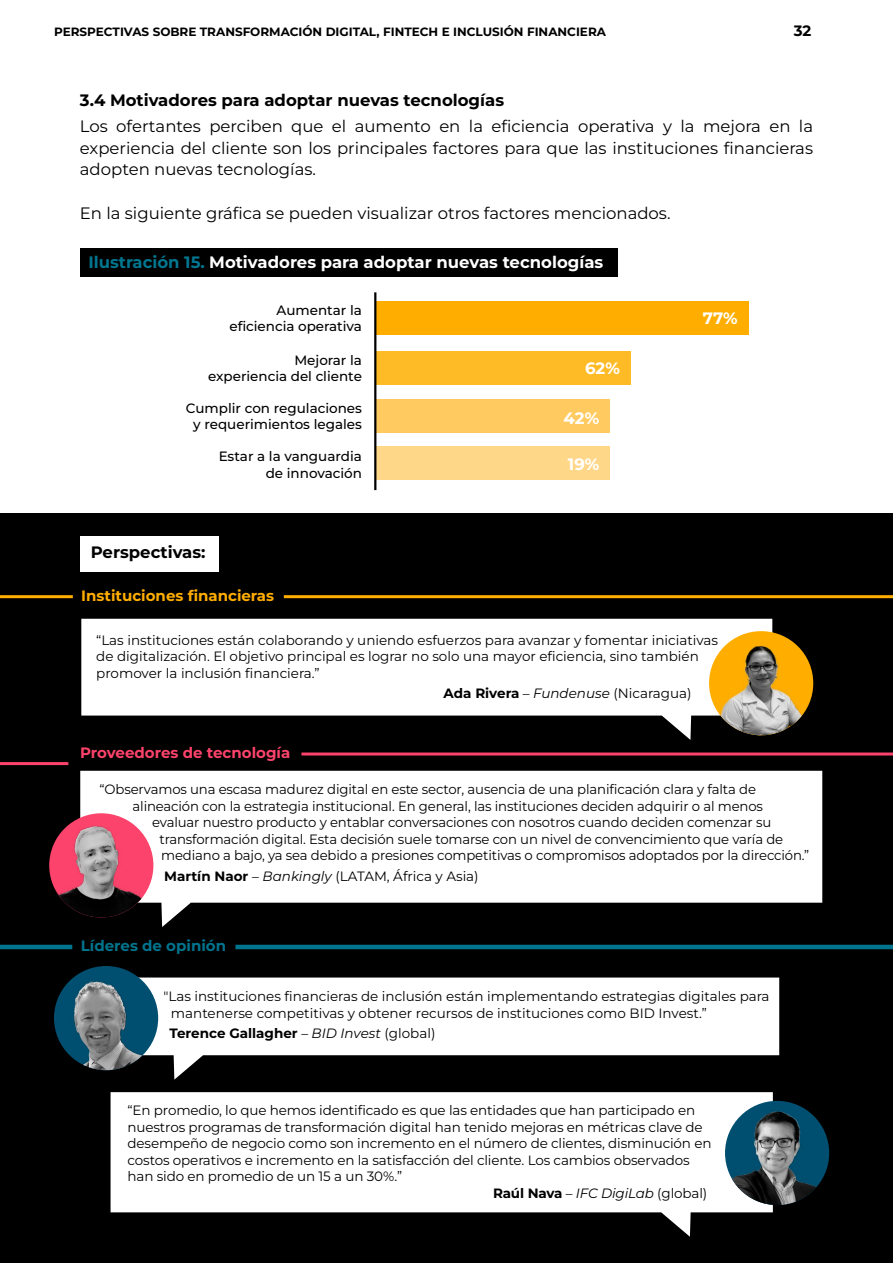
<style>
.page{position:relative;width:893px;height:1263px;background:#fff}
.page>*{position:absolute;margin:0;border:0;box-sizing:border-box;transform-origin:0 0}
.t1{font:16.5px/21.8px "Montserrat";color:#000;text-align:justify}
.t2{font:700 16.5px "Montserrat";color:#fff}
.t3{font:700 16.5px "Montserrat";color:#000}
.t4{font:700 15px "Montserrat";color:#ffae00}
.t5{font:700 15px "Montserrat";color:#fc436b}
.t6{font:700 15px "Montserrat";color:#00748d}
.t7{font:700 15px "Montserrat";color:#000}
.t8{font:13.5px/16.5px "Montserrat";letter-spacing:-.01em;color:#000}
.t9{font:500 13.5px/16.5px "Montserrat";color:#000;text-align:right}
.t10{font:700 13.5px "Montserrat";color:#000}
.t11{font:italic 13.5px "Montserrat";letter-spacing:-.01em;color:#000}
.t12{font:700 12px "Montserrat";color:#000}
.s1{color:#00768f}
.s2{font-weight:700}
.s3{font-style:italic}
.s4{font-weight:400}
.s5{font-weight:400;font-style:italic}
.s6{font-weight:700;font-style:normal}
.s7{font-style:normal}
</style>
<div class="page">
<div style="left:81px;top:248px;width:537px;height:28px;background:#000"></div>
<div style="left:0;top:513px;width:893px;height:750px;background:#000"></div>
<svg style="left:111px;top:1092px;width:662px;height:145px;fill:#fff"></svg>
<div style="left:725px;top:1101px;width:104px;height:104px;background:#004f70;border-radius:50%"></div>
<img style="left:725px;top:1108px;width:104px;height:97px">
<svg style="left:102px;top:977px;width:677px;height:102px;fill:#fff"></svg>
<hr style="left:0;top:945px;width:72px;height:4px;background:#00748d">
<hr style="left:235px;top:945px;width:658px;height:4px;background:#00748d">
<div style="left:54px;top:966px;width:104px;height:104px;background:#004f70;border-radius:50%"></div>
<img style="left:54px;top:980px;width:95px;height:90px">
<svg style="left:81px;top:619px;width:691px;height:121px;fill:#fff"></svg>
<svg style="left:80px;top:771px;width:742px;height:156px;fill:#fff"></svg>
<img style="left:49px;top:815px;width:104px;height:102px">
<div style="left:80px;top:536px;width:138px;height:36px;background:#fff"></div>
<hr style="left:0;top:595px;width:73px;height:3px;background:#ffae00">
<hr style="left:0;top:762px;width:68px;height:3px;background:#fc436b">
<hr style="left:301px;top:752px;width:592px;height:3px;background:#fc436b">
<hr style="left:284px;top:595px;width:609px;height:3px;background:#ffae00">
<div style="left:709px;top:631px;width:104px;height:104px;background:#ffae00;border-radius:50%"></div>
<img style="left:714px;top:642px;width:94px;height:93px">
<div style="left:375px;top:301px;width:373px;height:33px;background:#ffae00"></div>
<div style="left:375px;top:351px;width:256px;height:33px;background:#ffbb25"></div>
<div style="left:375px;top:400px;width:235px;height:33px;background:#ffcb61"></div>
<div style="left:375px;top:446px;width:235px;height:34px;background:#ffd788"></div>
<hr style="left:374px;top:292px;width:2px;height:198px;background:#000">
<p class="t12" style="left:54px;top:23px;width:553px">PERSPECTIVAS SOBRE TRANSFORMACIÓN DIGITAL, FINTECH E INCLUSIÓN FINANCIERA</p>
<p class="t7" style="left:794px;top:20px;width:19px">32</p>
<p class="t3" style="left:80px;top:88px;width:426px">3.4 Motivadores para adoptar nuevas tecnologías</p>
<p class="t1" style="left:80px;top:115px;width:735px">Los ofertantes perciben que el aumento en la eficiencia operativa y la mejora en la experiencia del cliente son los principales factores para que las instituciones financieras adopten nuevas tecnologías.</p>
<p class="t1" style="left:80px;top:202px;width:592px">En la siguiente gráfica se pueden visualizar otros factores mencionados.</p>
<p class="t2" style="left:88px;top:250px;width:516px"><span class="s1">Ilustración 15.</span> Motivadores para adoptar nuevas tecnologías</p>
<p class="t9" style="left:229px;top:301px;width:134px">Aumentar la eficiencia operativa</p>
<p class="t9" style="left:208px;top:351px;width:155px">Mejorar la<br>experiencia del cliente</p>
<p class="t9" style="left:186px;top:399px;width:177px;text-align:center">Cumplir con regulaciones y requerimientos legales</p>
<p class="t9" style="left:219px;top:448px;width:145px">Estar a la vanguardia de innovación</p>
<p class="t3" style="left:91px;top:541px;width:116px">Perspectivas:</p>
<p class="t4" style="left:81px;top:585px;width:194px">Instituciones financieras</p>
<p class="t2" style="left:585px;top:356px;width:36px">62%</p>
<p class="t2" style="left:564px;top:407px;width:37px">42%</p>
<p class="t2" style="left:568px;top:452px;width:33px">19%</p>
<p class="t2" style="left:703px;top:306px;width:36px">77%</p>
<p class="t8" style="left:96px;top:631px;width:623px">“Las instituciones están colaborando y uniendo esfuerzos para avanzar y fomentar iniciativas de digitalización. El objetivo principal es lograr no solo una mayor eficiencia, sino también promover la inclusión financiera.”</p>
<p class="t8" style="left:444px;top:685px;width:249px"><span class="s2">Ada Rivera</span> – <span class="s3">Fundenuse</span> (Nicaragua)</p>
<p class="t5" style="left:80px;top:742px;width:212px">Proveedores de tecnología</p>
<p class="t8" style="left:100px;top:781px;width:658px">“Observamos una escasa madurez digital en este sector, ausencia de una planificación clara y falta de</p>
<p class="t8" style="left:133px;top:797px;width:632px">alineación con la estrategia institucional. En general, las instituciones deciden adquirir o al menos</p>
<p class="t8" style="left:152px;top:814px;width:621px">evaluar nuestro producto y entablar conversaciones con nosotros cuando deciden comenzar su</p>
<p class="t8" style="left:160px;top:830px;width:625px">transformación digital. Esta decisión suele tomarse con un nivel de convencimiento que varía de</p>
<p class="t8" style="left:161px;top:847px;width:650px">mediano a bajo, ya sea debido a presiones competitivas o compromisos adoptados por la dirección.”</p>
<p class="t8" style="left:164px;top:868px;width:316px"><span class="s2">Martín Naor</span> – <span class="s3">Bankingly</span> (LATAM, África y Asia)</p>
<p class="t6" style="left:81px;top:935px;width:147px">Líderes de opinión</p>
<p class="t8" style="left:171px;top:987px;width:600px;text-indent:-8px">"Las instituciones financieras de inclusión están implementando estrategias digitales para mantenerse competitivas y obtener recursos de instituciones como BID Invest.”</p>
<p class="t10" style="left:169px;top:1024px;width:268px">Terence Gallagher <span class="s4">–</span> <span class="s5">BID Invest</span> <span class="s4">(global)</span></p>
<p class="t8" style="left:128px;top:1101px;width:569px">“En promedio, lo que hemos identificado es que las entidades que han participado en</p>
<p class="t8" style="left:128px;top:1118px;width:577px">nuestros programas de transformación digital han tenido mejoras en métricas clave de</p>
<p class="t8" style="left:128px;top:1134px;width:585px">desempeño de negocio como son incremento en el número de clientes, disminución en</p>
<p class="t8" style="left:128px;top:1151px;width:564px">costos operativos e incremento en la satisfacción del cliente. Los cambios observados</p>
<p class="t8" style="left:128px;top:1167px;width:276px">han sido en promedio de un 15 a un 30%.”</p>
<p class="t11" style="left:493px;top:1183px;width:216px"><span class="s6">Raúl Nava</span> <span class="s7">–</span> IFC DigiLab <span class="s7">(global)</span></p>
</div>
